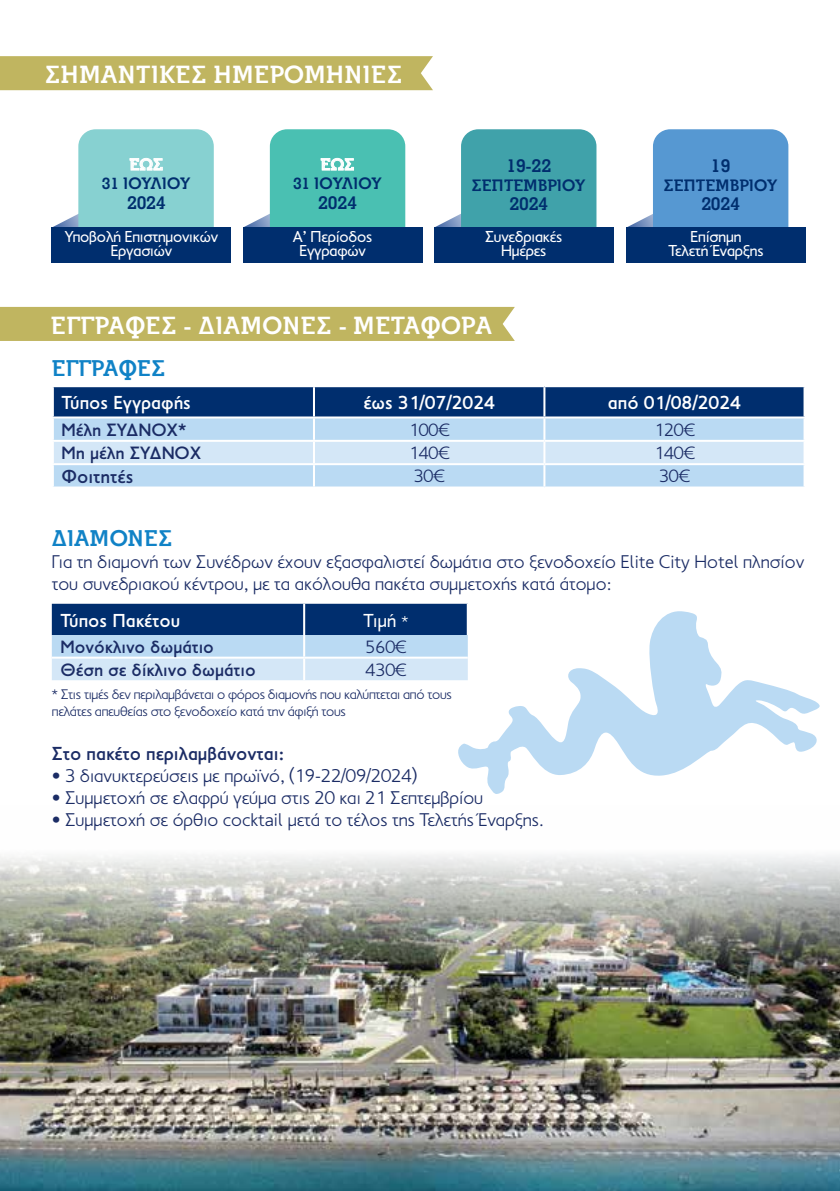
<style>
.page{position:relative;width:840px;height:1191px;background:#fff}
.page>*{position:absolute;margin:0;border:0;box-sizing:border-box;transform-origin:0 0}
.t1{font:700 24px "PF Detour";letter-spacing:.01em;color:#fff}
.t2{font:700 22px "PF Detour";color:#1082c6}
.t3{font:500 19px "PF Transport";color:#fff}
.t4{font:500 19px "PF Transport";color:#1b2c65}
.t5{font:19px "PF Transport";color:#fff}
.t6{font:300 18.6px/22px "PF Transport";color:#1b2c65}
.t7{font:500 18px "PF Transport";color:#1b2c65}
.t8{font:300 18px "PF Transport";color:#1b2c65}
.t9{font:700 18px "PF Detour";letter-spacing:-.01em;color:#002e6e}
.t10{font:16px/14px "PF Transport";letter-spacing:-.01em;color:#fff;text-align:center}
.t11{font:700 16px "PF Detour";letter-spacing:-.01em;color:#002e6e}
.t12{font:700 16px "PF Detour";color:#fff}
.t13{font:300 14px/16.8px "PF Transport";letter-spacing:-.02em;color:#1b2c65}
.s1{font-weight:300;font-size:16px}
</style>
<div class="page">
<div style="left:54px;top:387px;width:749px;height:29px;background:#002e6e"></div>
<svg style="left:54px;top:418px;width:749px;height:68px;background:#bbdaf3"></svg>
<div style="left:54px;top:442px;width:749px;height:21px;background:#d4e7f7"></div>
<hr style="left:313px;top:387px;width:2px;height:29px;background:#fff">
<hr style="left:313px;top:418px;width:2px;height:22px;background:#fff">
<hr style="left:313px;top:442px;width:2px;height:21px;background:#fff">
<hr style="left:313px;top:465px;width:2px;height:21px;background:#fff">
<hr style="left:543px;top:387px;width:2px;height:29px;background:#fff">
<hr style="left:543px;top:418px;width:2px;height:22px;background:#fff">
<hr style="left:543px;top:442px;width:2px;height:21px;background:#fff">
<hr style="left:543px;top:465px;width:2px;height:21px;background:#fff">
<hr style="left:52px;top:440px;width:262px;height:2px;background:#fff">
<hr style="left:314px;top:440px;width:230px;height:2px;background:#fff">
<hr style="left:544px;top:440px;width:261px;height:2px;background:#fff">
<hr style="left:52px;top:463px;width:262px;height:2px;background:#fff">
<hr style="left:314px;top:463px;width:230px;height:2px;background:#fff">
<hr style="left:544px;top:463px;width:261px;height:2px;background:#fff">
<div style="left:0;top:307px;width:514px;height:34px;background:#c0b560"></div>
<div style="left:0;top:56px;width:433px;height:34px;background:#c0b560"></div>
<svg style="left:52px;top:604px;width:414px;height:76px;background:#7495bc"></svg>
<hr style="left:303px;top:604px;width:2px;height:31px;background:#fff">
<hr style="left:303px;top:635px;width:2px;height:21px;background:#fff">
<hr style="left:303px;top:658px;width:2px;height:22px;background:#fff">
<hr style="left:52px;top:656px;width:252px;height:2px;background:#fff">
<hr style="left:304px;top:656px;width:163px;height:2px;background:#fff">
<svg style="left:53px;top:214px;width:25px;height:13px"></svg>
<svg style="left:244px;top:208px;width:26px;height:19px"></svg>
<svg style="left:435px;top:214px;width:26px;height:13px"></svg>
<svg style="left:627px;top:214px;width:25px;height:13px"></svg>
<div style="left:78px;top:129px;width:136px;height:134px;background:#87d1d1;border-radius:17px"></div>
<div style="left:270px;top:129px;width:135px;height:134px;background:#4ac0b2;border-radius:17px"></div>
<div style="left:461px;top:129px;width:135px;height:134px;background:#40a2aa;border-radius:17px"></div>
<div style="left:652px;top:129px;width:136px;height:134px;background:#5698d2;border-radius:17px"></div>
<div style="left:52px;top:227px;width:179px;height:36px;background:#002e6e"></div>
<div style="left:243px;top:227px;width:179px;height:36px;background:#002e6e"></div>
<div style="left:434px;top:227px;width:179px;height:36px;background:#002e6e"></div>
<div style="left:626px;top:227px;width:179px;height:36px;background:#002e6e"></div>
<img style="left:0;top:854px;width:839px;height:337px">
<svg style="left:455px;top:609px;width:365px;height:185px"></svg>
<p class="t1" style="left:45px;top:60px;width:359px">ΣΗΜΑΝΤΙΚΕΣ ΗΜΕΡΟΜΗΝΙΕΣ</p>
<p class="t12" style="left:129px;top:155px;width:35px">ΕΩΣ</p>
<p class="t11" style="left:102px;top:174px;width:90px">31 ΙΟΥΛΙΟΥ</p>
<p class="t9" style="left:127px;top:191px;width:40px">2024</p>
<p class="t12" style="left:320px;top:155px;width:35px">ΕΩΣ</p>
<p class="t11" style="left:293px;top:174px;width:90px">31 ΙΟΥΛΙΟΥ</p>
<p class="t9" style="left:318px;top:191px;width:40px">2024</p>
<p class="t9" style="left:506px;top:154px;width:46px">19-22</p>
<p class="t11" style="left:471px;top:176px;width:116px">ΣΕΠΤΕΜΒΡΙΟΥ</p>
<p class="t9" style="left:509px;top:193px;width:40px">2024</p>
<p class="t9" style="left:710px;top:154px;width:21px">19</p>
<p class="t11" style="left:663px;top:176px;width:116px">ΣΕΠΤΕΜΒΡΙΟΥ</p>
<p class="t9" style="left:701px;top:193px;width:40px">2024</p>
<p class="t10" style="left:65px;top:230px;width:155px">Υποβολή Επιστηµονικών<br>Εργασιών</p>
<p class="t10" style="left:292px;top:230px;width:81px">Α’ Περίοδος<br>Εγγραφών</p>
<p class="t10" style="left:485px;top:230px;width:79px">Συνεδριακές<br>Ηµέρες</p>
<p class="t10" style="left:668px;top:230px;width:97px">Επίσηµη<br>Τελετή Έναρξης</p>
<p class="t1" style="left:51px;top:310px;width:443px">ΕΓΓΡΑΦΕΣ - ∆ΙΑΜΟΝΕΣ - ΜΕΤΑΦΟΡA</p>
<p class="t2" style="left:52px;top:354px;width:115px">ΕΓΓΡΑΦΕΣ</p>
<p class="t3" style="left:61px;top:391px;width:131px">Τύπος Εγγραφής</p>
<p class="t3" style="left:363px;top:391px;width:133px">έως 31/07/2024</p>
<p class="t3" style="left:607px;top:391px;width:134px">από 01/08/2024</p>
<p class="t7" style="left:61px;top:419px;width:126px">Μέλη ΣΥ∆ΝΟΧ*</p>
<p class="t8" style="left:408px;top:419px;width:42px">100€</p>
<p class="t8" style="left:653px;top:419px;width:42px">120€</p>
<p class="t7" style="left:61px;top:442px;width:141px">Μη µέλη ΣΥ∆ΝΟΧ</p>
<p class="t8" style="left:408px;top:442px;width:42px">140€</p>
<p class="t8" style="left:653px;top:442px;width:42px">140€</p>
<p class="t4" style="left:61px;top:465px;width:73px">Φοιτητές</p>
<p class="t8" style="left:413px;top:466px;width:32px">30€</p>
<p class="t8" style="left:658px;top:466px;width:32px">30€</p>
<p class="t2" style="left:52px;top:525px;width:122px">∆IAMONΕΣ</p>
<p class="t6" style="left:52px;top:551px;width:753px">Για τη διαµονή των Συνέδρων έχουν εξασφαλιστεί δωµάτια στο ξενοδοχείο Elite City Hotel πλησίον του συνεδριακού κέντρου, µε τα ακόλουθα πακέτα συµµετοχής κατά άτοµο:</p>
<p class="t3" style="left:60px;top:609px;width:121px">Τύπος Πακέτου</p>
<p class="t5" style="left:363px;top:609px;width:46px">Τιµή <span class="s1">*</span></p>
<p class="t7" style="left:60px;top:636px;width:155px">Μονόκλινο δωµάτιο</p>
<p class="t8" style="left:365px;top:637px;width:42px">560€</p>
<p class="t7" style="left:60px;top:659px;width:197px">Θέση σε δίκλινο δωµάτιο</p>
<p class="t8" style="left:365px;top:659px;width:42px">430€</p>
<p class="t13" style="left:52px;top:686px;width:401px">* Στις τιµές δεν περιλαµβάνεται ο φόρος διαµονής που καλύπτεται από τους πελάτες απευθείας στο ξενοδοχείο κατά την άφιξή τους</p>
<p class="t4" style="left:52px;top:743px;width:234px">Στο πακέτο περιλαµβάνονται:</p>
<p class="t6" style="left:52px;top:765px;width:366px">• 3 διανυκτερεύσεις µε πρωϊνό, (19-22/09/2024)</p>
<p class="t6" style="left:52px;top:787px;width:432px">• Συµµετοχή σε ελαφρύ γεύµα στις 20 και 21 Σεπτεµβρίου</p>
<p class="t6" style="left:52px;top:809px;width:493px">• Συµµετοχή σε όρθιο cocktail µετά το τέλος της Τελετής Έναρξης.</p>
</div>
